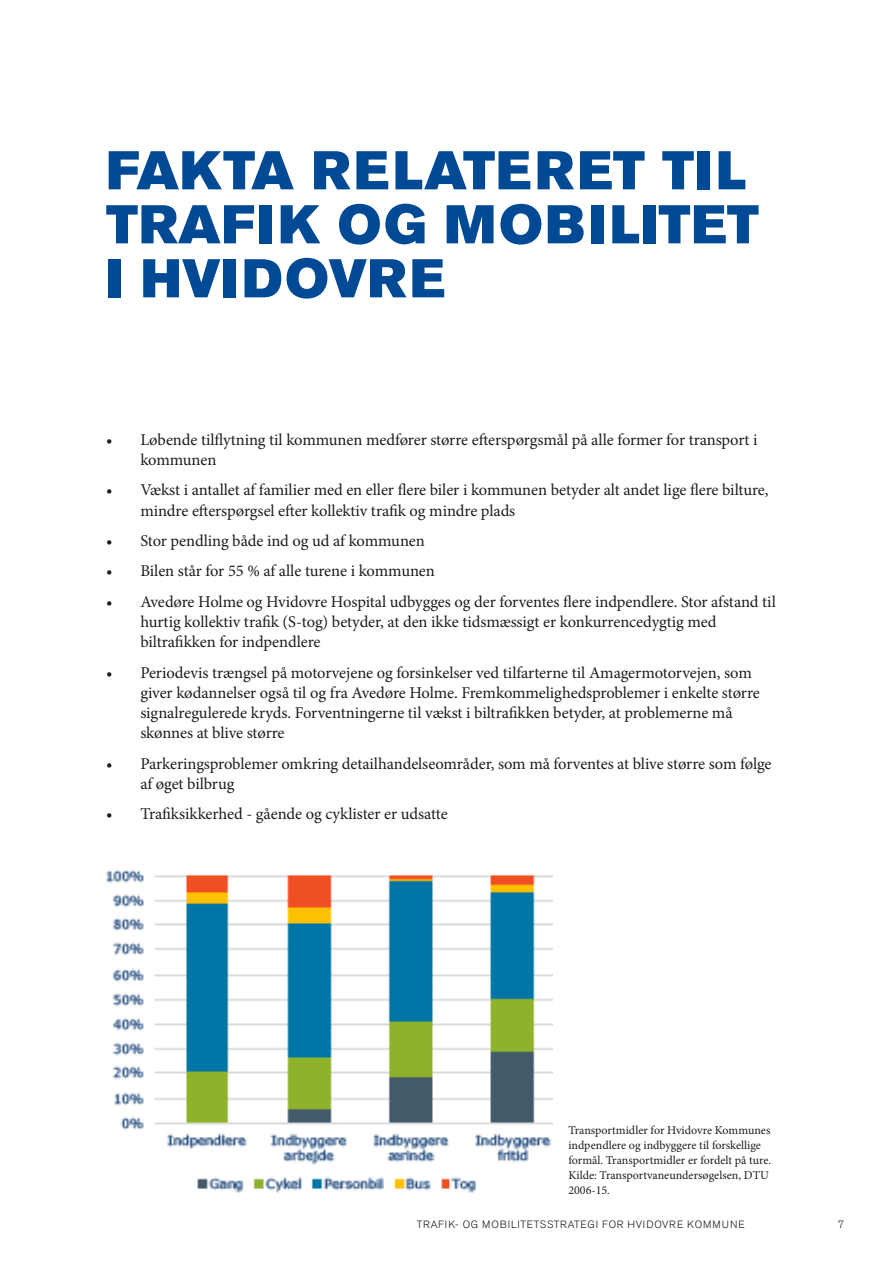
<style>
.page{position:relative;width:893px;height:1263px;background:#fff}
.page>*{position:absolute;margin:0;border:0;box-sizing:border-box;transform-origin:0 0}
.t1{font:54px/54px "Akzidenz Grotesk Std Super";letter-spacing:.035em;color:#004995}
.t2{font:16.5px/20.2px "Minion Pro";letter-spacing:-.005em;color:#1d1d1b}
.t3{font:12px/15px "Minion Pro";color:#1d1d1b}
.t4{font:300 10.5px "Akzidenz Grotesk Std";letter-spacing:.08em;color:#1d1d1b}
</style>
<div class="page">
<img style="left:106px;top:869px;width:447px;height:324px">
<h1 class="t1" style="left:106px;top:144px;width:654px">FAKTA RELATERET TIL<br>TRAFIK OG MOBILITET<br>I HVIDOVRE</h1>
<p class="t2" style="left:140px;top:429px;width:619px;text-indent:-34px">• Løbende tilflytning til kommunen medfører større efterspørgsmål på alle former for transport i kommunen</p>
<p class="t2" style="left:140px;top:480px;width:630px;text-indent:-34px">• Vækst i antallet af familier med en eller flere biler i kommunen betyder alt andet lige flere bilture, mindre efterspørgsel efter kollektiv trafik og mindre plads</p>
<p class="t2" style="left:106px;top:531px;width:320px">• Stor pendling både ind og ud af kommunen</p>
<p class="t2" style="left:106px;top:561px;width:330px">• Bilen står for 55 % af alle turene i kommunen</p>
<p class="t2" style="left:140px;top:591px;width:637px;text-indent:-34px">• Avedøre Holme og Hvidovre Hospital udbygges og der forventes flere indpendlere. Stor afstand til hurtig kollektiv trafik (S-tog) betyder, at den ikke tidsmæssigt er konkurrencedygtig med biltrafikken for indpendlere</p>
<p class="t2" style="left:140px;top:662px;width:621px;text-indent:-34px">• Periodevis trængsel på motorvejene og forsinkelser ved tilfarterne til Amagermotorvejen, som giver kødannelser også til og fra Avedøre Holme. Fremkommelighedsproblemer i enkelte større signalregulerede kryds. Forventningerne til vækst i biltrafikken betyder, at problemerne må skønnes at blive større</p>
<p class="t2" style="left:140px;top:753px;width:633px;text-indent:-34px">• Parkeringsproblemer omkring detailhandelseområder, som må forventes at blive større som følge af øget bilbrug</p>
<p class="t2" style="left:106px;top:804px;width:343px">• Trafiksikkerhed - gående og cyklister er udsatte</p>
<p class="t3" style="left:568px;top:1122px;width:204px">Transportmidler for Hvidovre Kommunes indpendlere og indbyggere til forskellige formål. Transportmidler er fordelt på ture.<br>Kilde: Transportvaneundersøgelsen, DTU 2006-15.</p>
<p class="t4" style="left:417px;top:1218px;width:330px">TRAFIK- OG MOBILITETSSTRATEGI FOR HVIDOVRE KOMMUNE</p>
<p class="t4" style="left:838px;top:1218px;width:8px">7</p>
</div>
